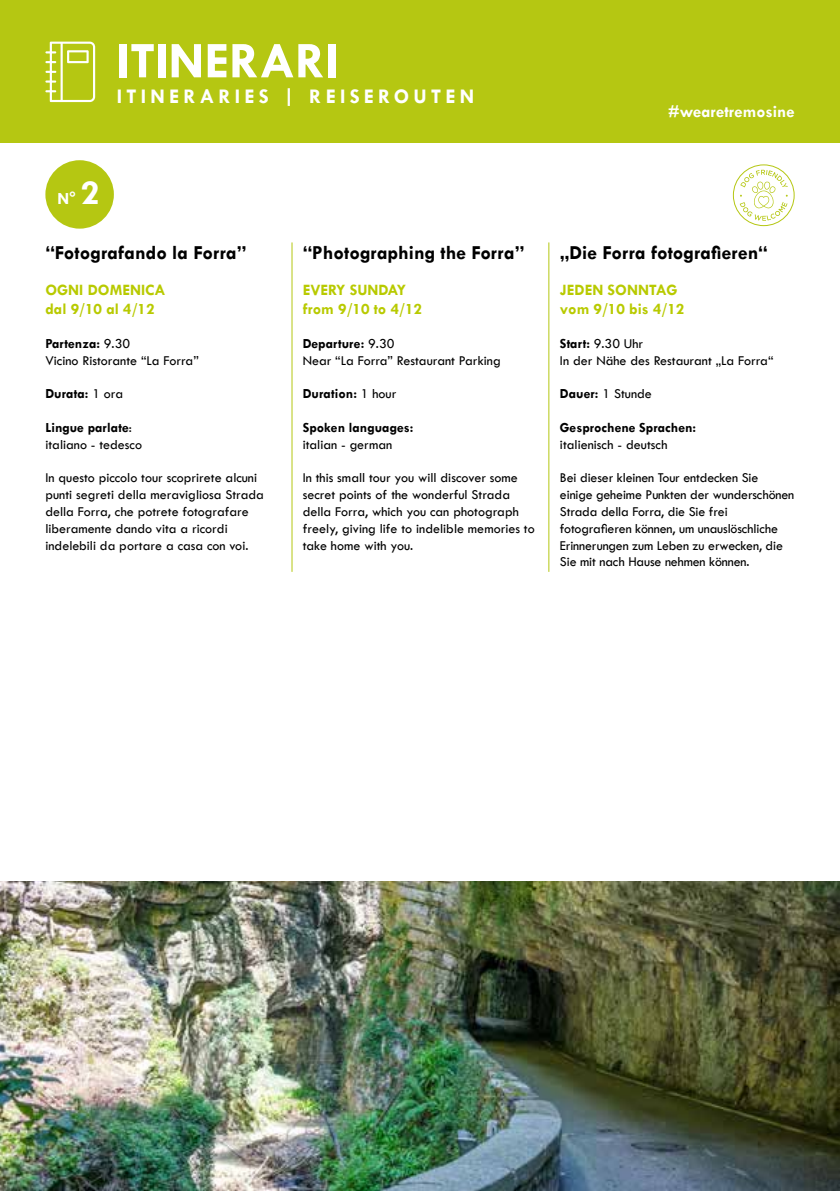
<style>
.page{position:relative;width:840px;height:1191px;background:#fff}
.page>*{position:absolute;margin:0;border:0;box-sizing:border-box;transform-origin:0 0}
.t1{font:700 51.8px "Tw Cen";color:#fff}
.t2{font:700 21px "Tw Cen";letter-spacing:.2em;color:#fff}
.t3{font:700 20px "Tw Cen";color:#000}
.t4{font:700 17.2px "Tw Cen";color:#fff}
.t5{font:700 16px/19.2px "Tw Cen";color:#b8ca00}
.t6{font:14px/16.8px "Tw Cen";color:#000}
.t7{font:700 14px "Tw Cen";color:#000}
.s1{font-size:35.6px}
.s2{font-weight:700}
.s3{font-weight:400}
</style>
<div class="page">
<div style="left:0;top:0;width:839px;height:142px;background:#b5c712"></div>
<div style="left:45px;top:160px;width:69px;height:69px;background:#b5c712;border-radius:50%"></div>
<hr style="left:291px;top:242px;width:1px;height:330px;background:#b5c712">
<hr style="left:548px;top:242px;width:1px;height:330px;background:#b5c712">
<img style="left:0;top:882px;width:839px;height:309px">
<svg style="left:45px;top:42px;width:50px;height:60px"></svg>
<svg style="left:739px;top:170px;width:48px;height:51px"></svg>
<div style="left:732px;top:164px;width:62px;height:62px;border:1px solid #b5c712;border-radius:50%"></div>
<h1 class="t1" style="left:117px;top:30px;width:223px">ITINERARI</h1>
<h2 class="t2" style="left:117px;top:83px;width:358px">ITINERARIES | REISEROUTEN</h2>
<p class="t4" style="left:57px;top:188px;width:44px">N° <span class="s1">2</span></p>
<h3 class="t3" style="left:45px;top:241px;width:202px">“Fotografando la Forra”</h3>
<p class="t5" style="left:45px;top:280px;width:122px">OGNI DOMENICA dal 9/10 al 4/12</p>
<p class="t6" style="left:45px;top:335px;width:155px"><span class="s2">Partenza:</span> 9.30<br>Vicino Ristorante “La Forra”</p>
<p class="t7" style="left:45px;top:385px;width:79px">Durata: <span class="s3">1 ora</span></p>
<p class="t6" style="left:45px;top:419px;width:98px"><span class="s2">Lingue parlate</span>: italiano - tedesco</p>
<p class="t6" style="left:45px;top:469px;width:220px">In questo piccolo tour scoprirete alcuni punti segreti della meravigliosa Strada della Forra, che potrete fotografare liberamente dando vita a ricordi indelebili da portare a casa con voi.</p>
<h3 class="t3" style="left:302px;top:241px;width:223px">“Photographing the Forra”</h3>
<p class="t5" style="left:302px;top:280px;width:121px">EVERY SUNDAY from 9/10 to 4/12</p>
<p class="t6" style="left:302px;top:335px;width:199px"><span class="s2">Departure:</span> 9.30<br>Near “La Forra” Restaurant Parking</p>
<p class="t7" style="left:302px;top:385px;width:95px">Duration: <span class="s3">1 hour</span></p>
<p class="t7" style="left:302px;top:419px;width:112px">Spoken languages:</p>
<p class="t6" style="left:302px;top:436px;width:91px">italian - german</p>
<p class="t6" style="left:302px;top:469px;width:233px">In this small tour you will discover some secret points of the wonderful Strada della Forra, which you can photograph freely, giving life to indelible memories to take home with you.</p>
<p class="t4" style="left:668px;top:101px;width:128px">#wearetremosine</p>
<h3 class="t3" style="left:559px;top:241px;width:209px">„Die Forra fotografieren“</h3>
<p class="t5" style="left:559px;top:280px;width:126px">JEDEN SONNTAG vom 9/10 bis 4/12</p>
<p class="t6" style="left:559px;top:335px;width:215px"><span class="s2">Start:</span> 9.30 Uhr<br>In der Nähe des Restaurant „La Forra“</p>
<p class="t6" style="left:559px;top:385px;width:93px"><span class="s2">Dauer:</span> 1 Stunde</p>
<p class="t7" style="left:559px;top:419px;width:138px">Gesprochene Sprachen:</p>
<p class="t6" style="left:559px;top:436px;width:109px">italienisch - deutsch</p>
<p class="t6" style="left:559px;top:469px;width:236px">Bei dieser kleinen Tour entdecken Sie einige geheime Punkten der wunderschönen Strada della Forra, die Sie frei fotografieren können, um unauslöschliche Erinnerungen zum Leben zu erwecken, die Sie mit nach Hause nehmen können.</p>
</div>
